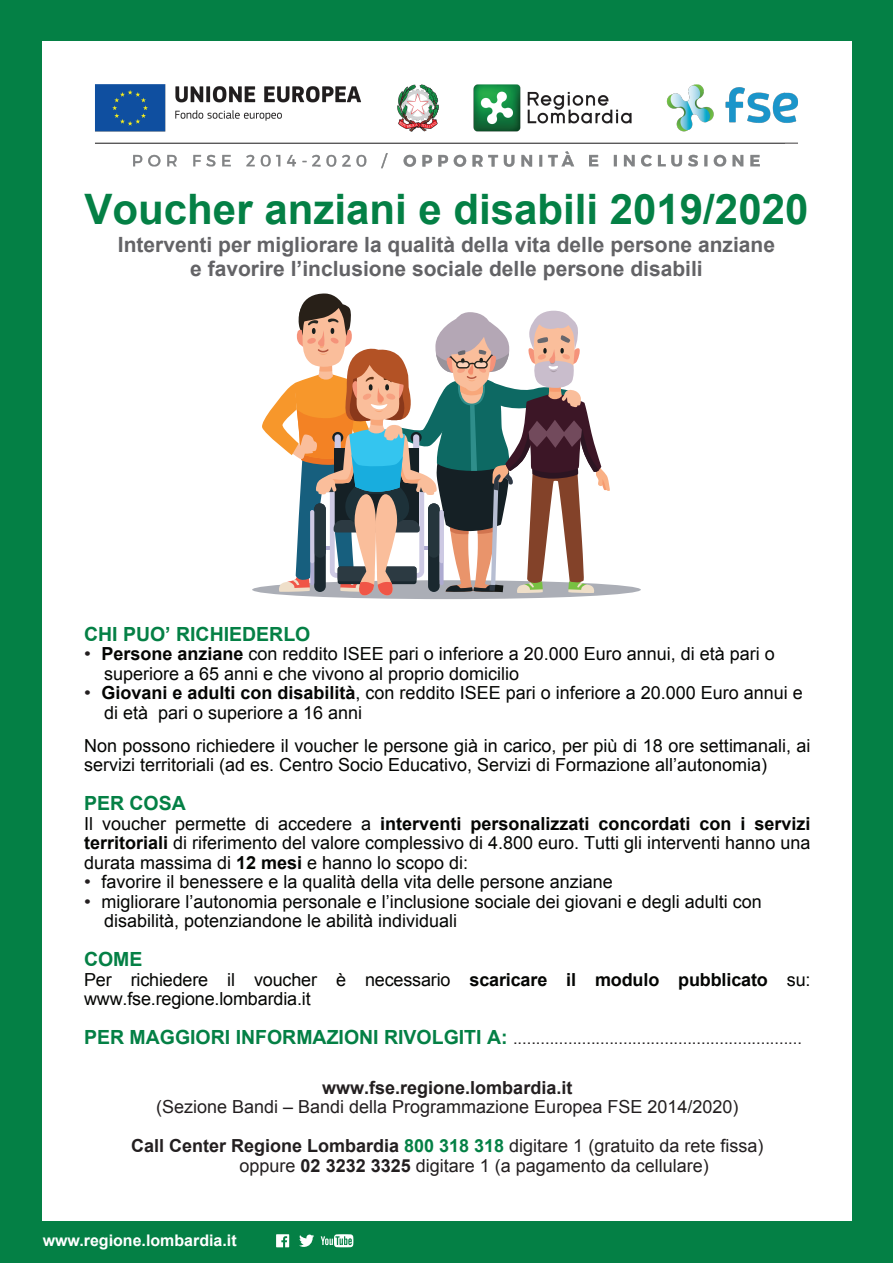
<style>
.page{position:relative;width:893px;height:1263px;background:#048045}
.page>*{position:absolute;margin:0;border:0;box-sizing:border-box;transform-origin:0 0}
.t1{font:700 42px "Arial";color:#048045}
.t2{font:700 21px/24px "Arial";color:#636366;text-align:center}
.t3{font:700 19.5px "Arial";color:#048045}
.t4{font:18px/19.5px "Arial";color:#040503}
.t5{font:18px/39px "Arial";color:#231f20;text-align:center}
.t6{font:700 18px "Arial";color:#231f20}
.t7{font:16.5px "Arial";color:#231f20}
.t8{font:700 16.05px "Arial";color:#fff}
.s1{color:#231f20}
.s2{font-weight:700}
.s3{font-weight:700;font-size:19.5px;color:#048045}
.s4{font-weight:700;color:#048045}
</style>
<div class="page">
<svg style="left:276px;top:1234px;width:13px;height:13px"></svg>
<svg style="left:299px;top:1234px;width:15px;height:13px"></svg>
<svg style="left:321px;top:1234px;width:32px;height:13px"></svg>
<div style="left:42px;top:42px;width:809px;height:1179px;background:#fff"></div>
<svg style="left:111px;top:1239px;width:5px;height:5px"></svg>
<img style="left:95px;top:84px;width:703px;height:85px">
<div style="left:252px;top:580px;width:389px;height:19px;background:#abaeb6;border-radius:50%"></div>
<svg style="left:260px;top:293px;width:350px;height:306px"></svg>
<h1 class="t1" style="left:85px;top:181px;width:725px">Voucher anziani e disabili 2019/2020</h1>
<p class="t2" style="left:118px;top:233px;width:659px">Interventi per migliorare la qualità della vita delle persone anziane e favorire l’inclusione sociale delle persone disabili</p>
<p class="t3" style="left:84px;top:621px;width:228px">CHI PUO’ RICHIEDERLO</p>
<p class="t4" style="left:104px;top:644px;width:672px;text-indent:-20px"><span class="s1">•</span> <span class="s2">Persone anziane</span> con reddito ISEE pari o inferiore a 20.000 Euro annui, di età pari o superiore a 65 anni e che vivono al proprio domicilio</p>
<p class="t4" style="left:104px;top:683px;width:700px;text-indent:-20px"><span class="s1">•</span> <span class="s2">Giovani e adulti con disabilità</span>, con reddito ISEE pari o inferiore a 20.000 Euro annui e di età pari o superiore a 16 anni</p>
<p class="t4" style="left:84px;top:736px;width:728px">Non possono richiedere il voucher le persone già in carico, per più di 18 ore settimanali, ai servizi territoriali (ad es. Centro Socio Educativo, Servizi di Formazione all’autonomia)</p>
<p class="t3" style="left:84px;top:790px;width:103px">PER COSA</p>
<p class="t4" style="left:84px;top:814px;width:728px;text-align:justify">Il voucher permette di accedere a <span class="s2">interventi personalizzati concordati con i servizi territoriali</span> di riferimento del valore complessivo di 4.800 euro. Tutti gli interventi hanno una durata massima di <span class="s2">12 mesi</span> e hanno lo scopo di:</p>
<p class="t4" style="left:84px;top:872px;width:530px"><span class="s1">•</span> favorire il benessere e la qualità della vita delle persone anziane</p>
<p class="t4" style="left:104px;top:892px;width:659px;text-indent:-20px"><span class="s1">•</span> migliorare l’autonomia personale e l’inclusione sociale dei giovani e degli adulti con disabilità, potenziandone le abilità individuali</p>
<p class="t3" style="left:84px;top:946px;width:60px">COME</p>
<p class="t4" style="left:84px;top:970px;width:728px">Per richiedere il voucher è necessario <span class="s2">scaricare il modulo pubblicato</span> su: www.fse.regione.lombardia.it</p>
<p class="t7" style="left:84px;top:1028px;width:719px"><span class="s3">PER MAGGIORI INFORMAZIONI RIVOLGITI A:</span> ...............................................................</p>
<p class="t6" style="left:322px;top:1075px;width:252px">www.fse.regione.lombardia.it</p>
<p class="t5" style="left:131px;top:1087px;width:634px">(Sezione Bandi – Bandi della Programmazione Europea FSE 2014/2020)<br><span class="s2">Call Center Regione Lombardia</span> <span class="s4">800 318 318</span> digitare 1 (gratuito da rete fissa)</p>
<p class="t5" style="left:240px;top:1146px;width:471px">oppure <span class="s2">02 3232 3325</span> digitare 1 (a pagamento da cellulare)</p>
<p class="t8" style="left:43px;top:1229px;width:195px">www.regione.lombardia.it</p>
</div>
